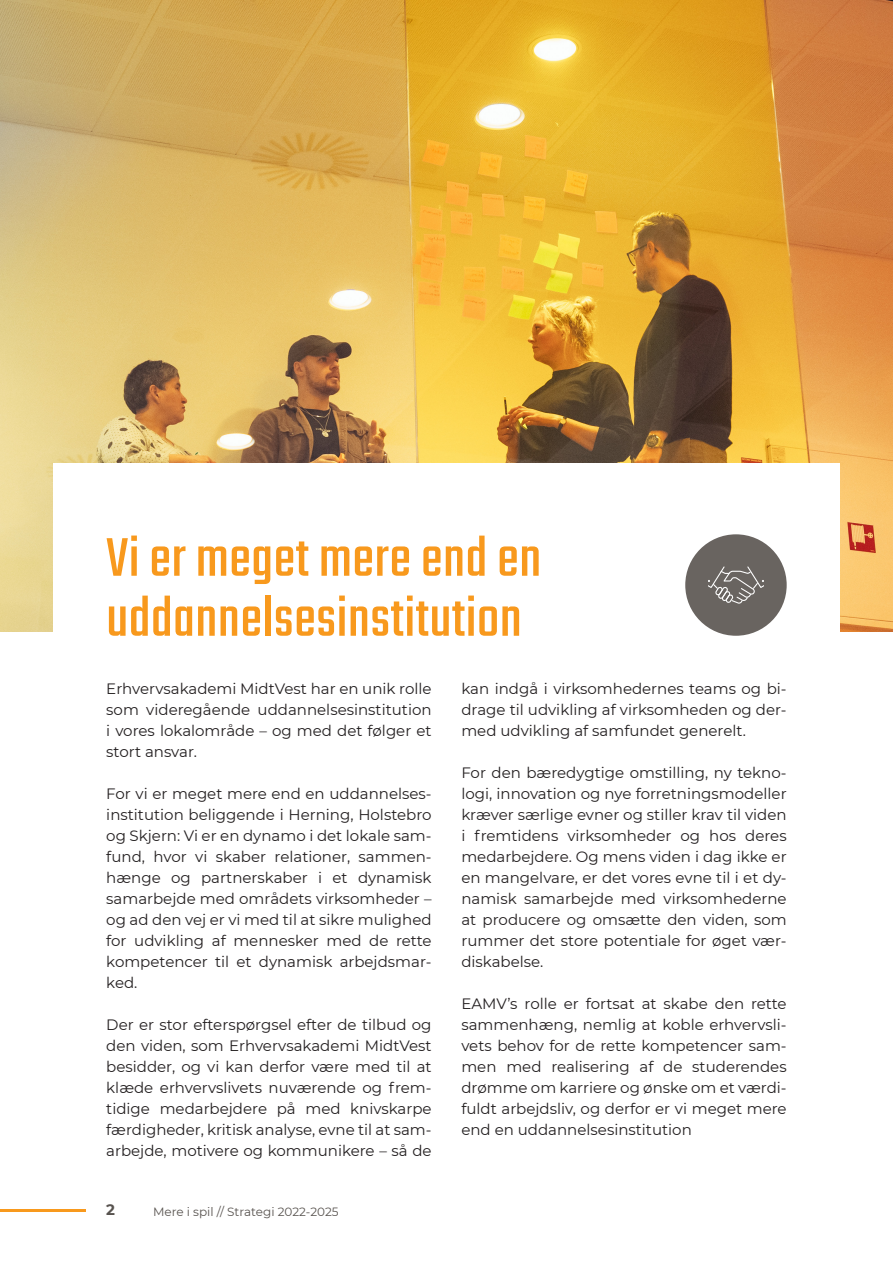
<style>
.page{position:relative;width:893px;height:1263px;background:#fff}
.page>*{position:absolute;margin:0;border:0;box-sizing:border-box;transform-origin:0 0}
.Section_title{font:60px/60px "Teko";letter-spacing:.01em;color:#f8991d}
.Brødtekst{font:15px/21px "Montserrat";color:#231f20;text-align:justify}
.t1{font:700 15px "Montserrat";color:#58534f}
.t2{font:12px "Montserrat";color:#58534f}
</style>
<div class="page">
<hr style="left:0;top:1210px;width:85px;height:2px;background:#f8991d">
<img style="left:0;top:0;width:893px;height:631px">
<div style="left:53px;top:463px;width:787px;height:175px;background:#fff"></div>
<div style="left:685px;top:534px;width:102px;height:102px;background:#696460;border-radius:50%"></div>
<svg style="left:708px;top:566px;width:56px;height:38px"></svg>
<p class="Section_title" style="left:106px;top:532px;width:436px">Vi er meget mere end en uddannelsesinstitution</p>
<p class="Brødtekst" style="left:106px;top:678px;width:327px">Erhvervsakademi MidtVest har en unik rolle som videregående uddannelsesinstitution i vores lokalområde – og med det følger et stort ansvar.</p>
<p class="Brødtekst" style="left:106px;top:783px;width:327px">For vi er meget mere end en uddannelses&shy;institution beliggende i Herning, Holstebro og Skjern: Vi er en dynamo i det lokale sam&shy;fund, hvor vi skaber relationer, sammen&shy;hænge og partnerskaber i et dynamisk samarbejde med områdets virksomheder – og ad den vej er vi med til at sikre mulighed for udvikling af mennesker med de rette kompetencer til et dynamisk arbejdsmar&shy;ked.</p>
<p class="Brødtekst" style="left:106px;top:1014px;width:327px">Der er stor efterspørgsel efter de tilbud og den viden, som Erhvervsakademi MidtVest besidder, og vi kan derfor være med til at klæde erhvervslivets nuværende og frem&shy;tidige medarbejdere på med knivskarpe færdigheder, kritisk analyse, evne til at sam&shy;arbejde, motivere og kommunikere – så de</p>
<p class="t1" style="left:106px;top:1199px;width:10px">2</p>
<p class="t2" style="left:153px;top:1203px;width:187px">Mere i spil // Strategi 2022-2025</p>
<p class="Brødtekst" style="left:461px;top:678px;width:327px">kan indgå i virksomhedernes teams og bi&shy;drage til udvikling af virksomheden og der&shy;med udvikling af samfundet generelt.</p>
<p class="Brødtekst" style="left:461px;top:762px;width:327px">For den bæredygtige omstilling, ny tekno&shy;logi, innovation og nye forretningsmodeller kræver særlige evner og stiller krav til viden i fremtidens virksomheder og hos deres medarbejdere. Og mens viden i dag ikke er en mangelvare, er det vores evne til i et dy&shy;namisk samarbejde med virksomhederne at producere og omsætte den viden, som rummer det store potentiale for øget vær&shy;diskabelse.</p>
<p class="Brødtekst" style="left:461px;top:993px;width:327px">EAMV’s rolle er fortsat at skabe den rette sammenhæng, nemlig at koble erhvervsli&shy;vets behov for de rette kompetencer sam&shy;men med realisering af de studerendes drømme om karriere og ønske om et værdi&shy;fuldt arbejdsliv, og derfor er vi meget mere end en uddannelsesinstitution</p>
</div>
